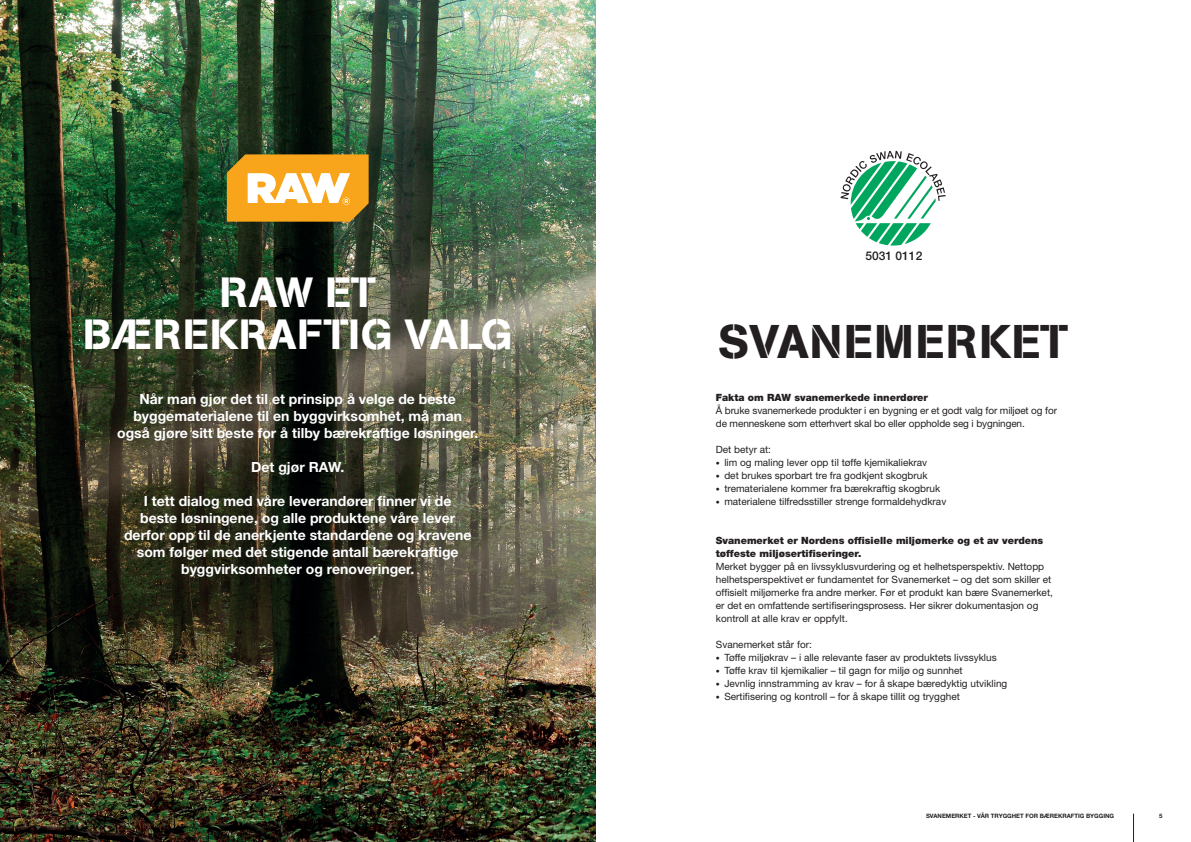
<style>
.page{position:relative;width:1191px;height:842px;background:#fff}
.page>*{position:absolute;margin:0;border:0;box-sizing:border-box;transform-origin:0 0}
.t1{font:47px "AG Book Stencil";letter-spacing:.03em;color:#231f20}
.t2{font:42px/42px "AG Book Stencil";letter-spacing:.02em;color:#fff;text-align:center}
.t3{font:700 14px/17px "Helvetica Neue LT Std";color:#fff;text-align:center}
.t4{font:500 12px "Helvetica Neue LT Std";color:#231f20}
.t5{font:10px/13px "Helvetica Neue LT Std";color:#231f20}
.t6{font:900 10px/13px "Helvetica Neue LT Std";color:#231f20}
.t7{font:700 6px "Helvetica Neue LT Std";color:#231f20}
.s1{font-size:8px}
</style>
<div class="page">
<img style="left:0;top:0;width:595px;height:842px">
<svg style="left:1133px;top:814px;width:1px;height:28px"></svg>
<svg style="left:227px;top:154px;width:142px;height:68px"></svg>
<svg style="left:840px;top:151px;width:105px;height:95px"></svg>
<h2 class="t2" style="left:83px;top:271px;width:431px">RAW ET<br>BÆREKRAFTIG VALG</h2>
<h3 class="t3" style="left:117px;top:390px;width:363px">Når man gjør det til et prinsipp å velge de beste byggematerialene til en byggvirksomhet, må man også gjøre sitt beste for å tilby bærekraftige løsninger.</h3>
<h3 class="t3" style="left:251px;top:458px;width:95px">Det gjør RAW.</h3>
<h3 class="t3" style="left:124px;top:492px;width:349px">I tett dialog med våre leverandører finner vi de beste løsningene, og alle produktene våre lever derfor opp til de anerkjente standardene og kravene som følger med det stigende antall bærekraftige byggvirksomheter og renoveringer.</h3>
<p class="t4" style="left:865px;top:249px;width:58px">5031 0112</p>
<h1 class="t1" style="left:718px;top:313px;width:351px">SVANEMERKET</h1>
<p class="t6" style="left:716px;top:391px;width:214px">Fakta om RAW svanemerkede innerdører</p>
<p class="t5" style="left:716px;top:404px;width:343px">Å bruke svanemerkede produkter i en bygning er et godt valg for miljøet og for de menneskene som etterhvert skal bo eller oppholde seg i bygningen.</p>
<p class="t5" style="left:716px;top:443px;width:57px">Det betyr at:</p>
<p class="t5" style="left:716px;top:456px;width:213px"><span class="s1">•</span> lim og maling lever opp til tøffe kjemikaliekrav</p>
<p class="t5" style="left:716px;top:469px;width:213px"><span class="s1">•</span> det brukes sporbart tre fra godkjent skogbruk</p>
<p class="t5" style="left:716px;top:482px;width:226px"><span class="s1">•</span> trematerialene kommer fra bærekraftig skogbruk</p>
<p class="t5" style="left:716px;top:495px;width:232px"><span class="s1">•</span> materialene tilfredsstiller strenge formaldehydkrav</p>
<p class="t6" style="left:716px;top:534px;width:329px">Svanemerket er Nordens offisielle miljømerke og et av verdens tøffeste miljøsertifiseringer.</p>
<p class="t5" style="left:716px;top:560px;width:338px">Merket bygger på en livssyklusvurdering og et helhetsperspektiv. Nettopp helhetsperspektivet er fundamentet for Svanemerket – og det som skiller et offisielt miljømerke fra andre merker. Før et produkt kan bære Svanemerket, er det en omfattende sertifiseringsprosess. Her sikrer dokumentasjon og kontroll at alle krav er oppfylt.</p>
<p class="t5" style="left:716px;top:638px;width:97px">Svanemerket står for:</p>
<p class="t5" style="left:716px;top:651px;width:282px"><span class="s1">•</span> Tøffe miljøkrav – i alle relevante faser av produktets livssyklus</p>
<p class="t5" style="left:716px;top:664px;width:248px"><span class="s1">•</span> Tøffe krav til kjemikalier – til gagn for miljø og sunnhet</p>
<p class="t5" style="left:716px;top:677px;width:293px"><span class="s1">•</span> Jevnlig innstramming av krav – for å skape bæredyktig utvikling</p>
<p class="t5" style="left:716px;top:690px;width:245px"><span class="s1">•</span> Sertifisering og kontroll – for å skape tillit og trygghet</p>
<p class="t7" style="left:926px;top:812px;width:189px">SVANEMERKET - VÅR TRYGGHET FOR BÆREKRAFTIG BYGGING</p>
<p class="t7" style="left:1159px;top:812px;width:5px">5</p>
</div>
